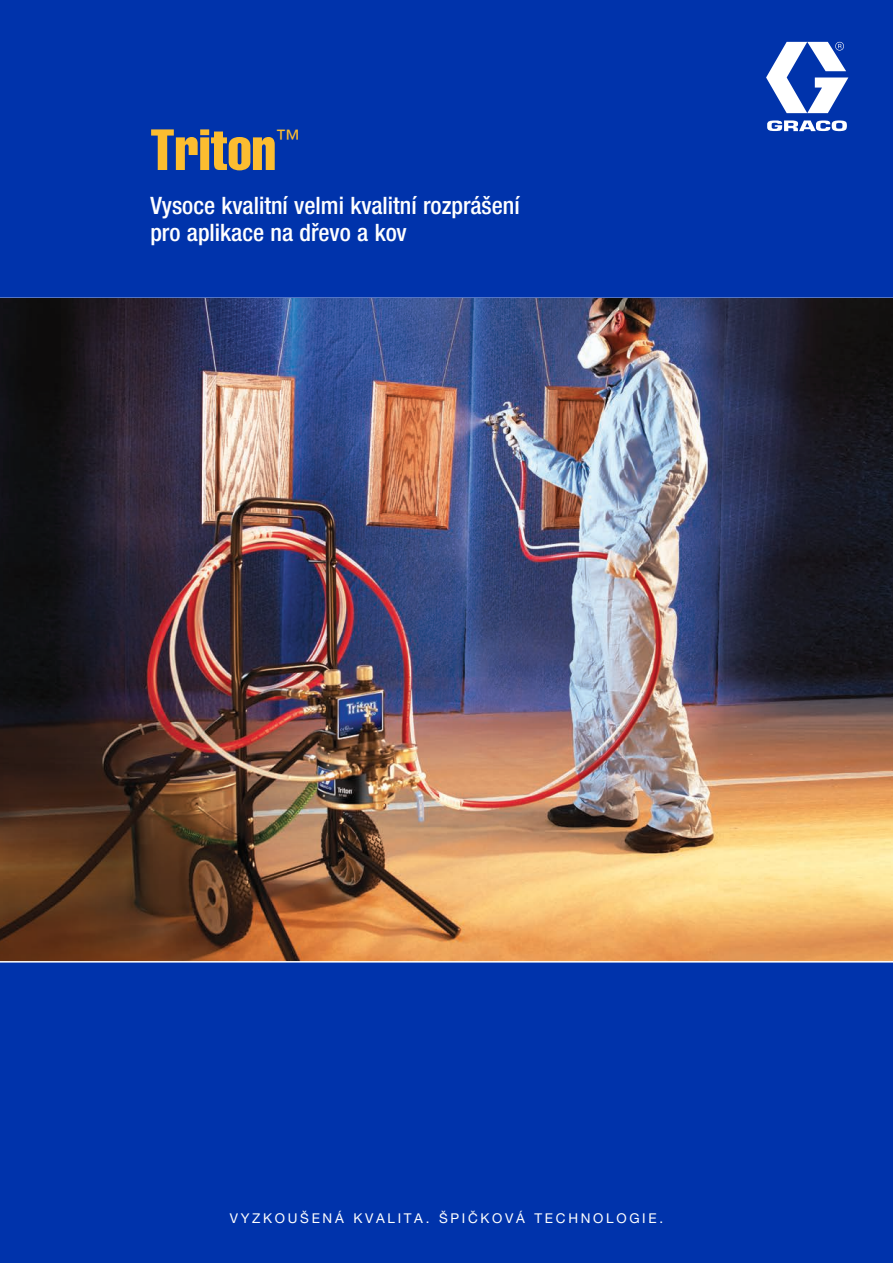
<style>
.page{position:relative;width:893px;height:1263px;background:#0033ab}
.page>*{position:absolute;margin:0;border:0;box-sizing:border-box;transform-origin:0 0}
.t1{font:57px "Helvetica LT Std Comp";color:#fcbd30}
.t2{font:condensed 24.3px "Helvetica Neue LT Std";color:#fcbd30}
.t3{font:500 condensed 24px/27px "Helvetica Neue LTCE";color:#fff}
.t4{font:13.5px "Helvetica Neue CELT";letter-spacing:.2em;color:#fff}
</style>
<div class="page">
<hr style="left:0;top:298px;width:893px;height:1px;background:#fff">
<img style="left:0;top:299px;width:893px;height:662px">
<hr style="left:0;top:961px;width:893px;height:1px;background:#fff">
<svg style="left:766px;top:42px;width:82px;height:89px"></svg>
<h1 class="t1" style="left:150px;top:114px;width:127px">Triton</h1>
<p class="t2" style="left:276px;top:124px;width:26px">™</p>
<p class="t3" style="left:150px;top:191px;width:371px">Vysoce kvalitní velmi kvalitní rozprášení pro aplikace na dřevo a kov</p>
<p class="t4" style="left:230px;top:1209px;width:435px">VYZKOUŠENÁ KVALITA. ŠPIČKOVÁ TECHNOLOGIE.</p>
</div>
